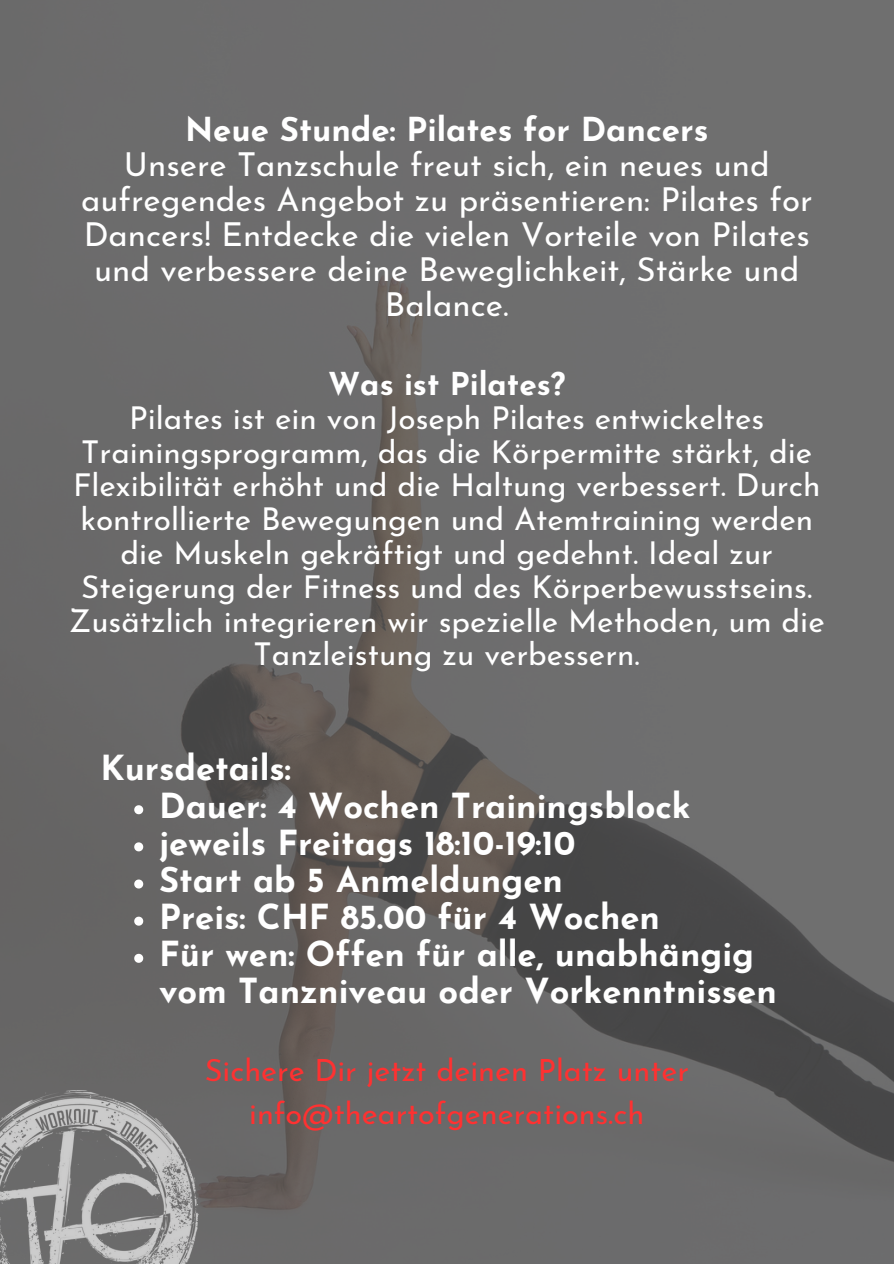
<style>
.page{position:relative;width:894px;height:1264px;background:#fff}
.page>*{position:absolute;margin:0;border:0;box-sizing:border-box;transform-origin:0 0}
.t1{font:700 34.5px/37.2px "Josefin Sans";color:#fff}
.t2{font:33px/34.8px "Josefin Sans";color:#fff;text-align:center}
.t3{font:31.5px/33.8px "Josefin Sans";color:#fff;text-align:center}
.t4{font:30.6px/42.8px "Josefin Sans";color:#ff3131;text-align:center}
.s1{font-weight:700}
</style>
<div class="page">
<img style="left:0;top:0;width:893px;height:1263px">
<img style="left:0;top:1090px;width:199px;height:173px">
<svg style="left:134px;top:805px;width:9px;height:9px"></svg>
<svg style="left:134px;top:842px;width:9px;height:9px"></svg>
<svg style="left:134px;top:879px;width:9px;height:9px"></svg>
<svg style="left:134px;top:916px;width:9px;height:9px"></svg>
<svg style="left:134px;top:953px;width:9px;height:9px"></svg>
<p class="t2" style="left:81px;top:116px;width:732px"><span class="s1">Neue Stunde: Pilates for Dancers<br></span>Unsere Tanzschule freut sich, ein neues und aufregendes Angebot zu präsentieren: Pilates for Dancers! Entdecke die vielen Vorteile von Pilates und verbessere deine Beweglichkeit, Stärke und Balance.</p>
<h2 class="t3" style="left:69px;top:370px;width:757px"><span class="s1">Was ist Pilates?<br></span>Pilates ist ein von Joseph Pilates entwickeltes Trainingsprogramm, das die Körpermitte stärkt, die Flexibilität erhöht und die Haltung verbessert. Durch kontrollierte Bewegungen und Atemtraining werden die Muskeln gekräftigt und gedehnt. Ideal zur Steigerung der Fitness und des Körperbewusstseins.<br>Zusätzlich integrieren wir spezielle Methoden, um die Tanzleistung zu verbessern.</h2>
<h2 class="t1" style="left:100px;top:753px;width:192px">Kursdetails:</h2>
<h1 class="t1" style="left:159px;top:790px;width:533px">Dauer: 4 Wochen Trainingsblock</h1>
<p class="t1" style="left:159px;top:827px;width:417px">jeweils Freitags 18:10-19:10</p>
<p class="t1" style="left:159px;top:864px;width:405px">Start ab 5 Anmeldungen</p>
<p class="t1" style="left:159px;top:901px;width:502px">Preis: CHF 85.00 für 4 Wochen</p>
<p class="t1" style="left:159px;top:938px;width:619px">Für wen: Offen für alle, unabhängig vom Tanzniveau oder Vorkenntnissen</p>
<p class="t4" style="left:205px;top:1051px;width:485px">Sichere Dir jetzt deinen Platz unter info@theartofgenerations.ch</p>
</div>
